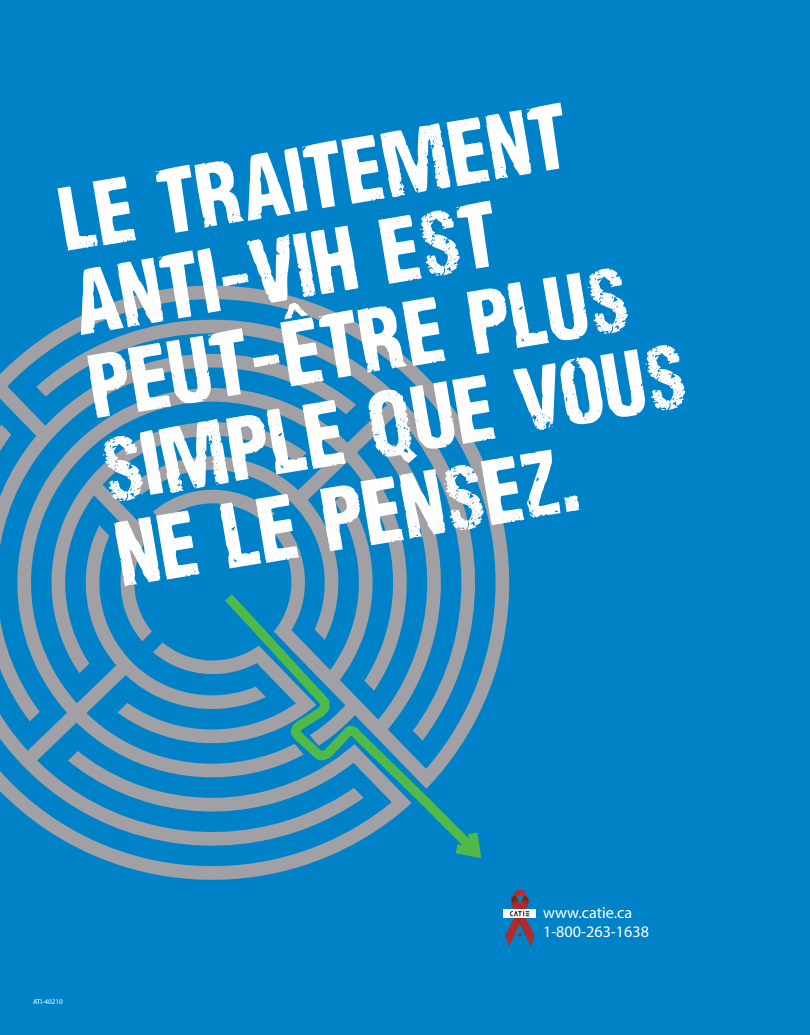
<style>
.page{position:relative;width:810px;height:1035px;background:#0082c8}
.page>*{position:absolute;margin:0;border:0;box-sizing:border-box;transform-origin:0 0}
.t1{font:85.5px/85px "Nidex";color:#fff}
.t2{font:16.12px/19.4px "Myriad Pro";color:#fff}
.t3{font:7.12px "Myriad Pro";color:#fff}
</style>
<div class="page">
<svg style="left:504px;top:898px;width:32px;height:48px"></svg>
<svg style="left:0;top:285px;width:528px;height:616px"></svg>
<svg style="left:215px;top:584px;width:244px;height:252px"></svg>
<svg style="left:430px;top:806px;width:57px;height:58px"></svg>
<svg style="left:138px;top:623px;width:33px;height:33px"></svg>
<svg style="left:257px;top:509px;width:33px;height:33px"></svg>
<svg style="left:139px;top:509px;width:33px;height:33px"></svg>
<p class="t1" style="left:49px;top:178px;width:593px;rotate:-10deg">Le traitement anti-VIH est peut-être plus simple que vous ne le pensez.</p>
<p class="t3" style="left:33px;top:997px;width:31px">ATI-40210</p>
<p class="t2" style="left:543px;top:902px;width:108px">www.catie.ca<br>1-800-263-1638</p>
</div>
